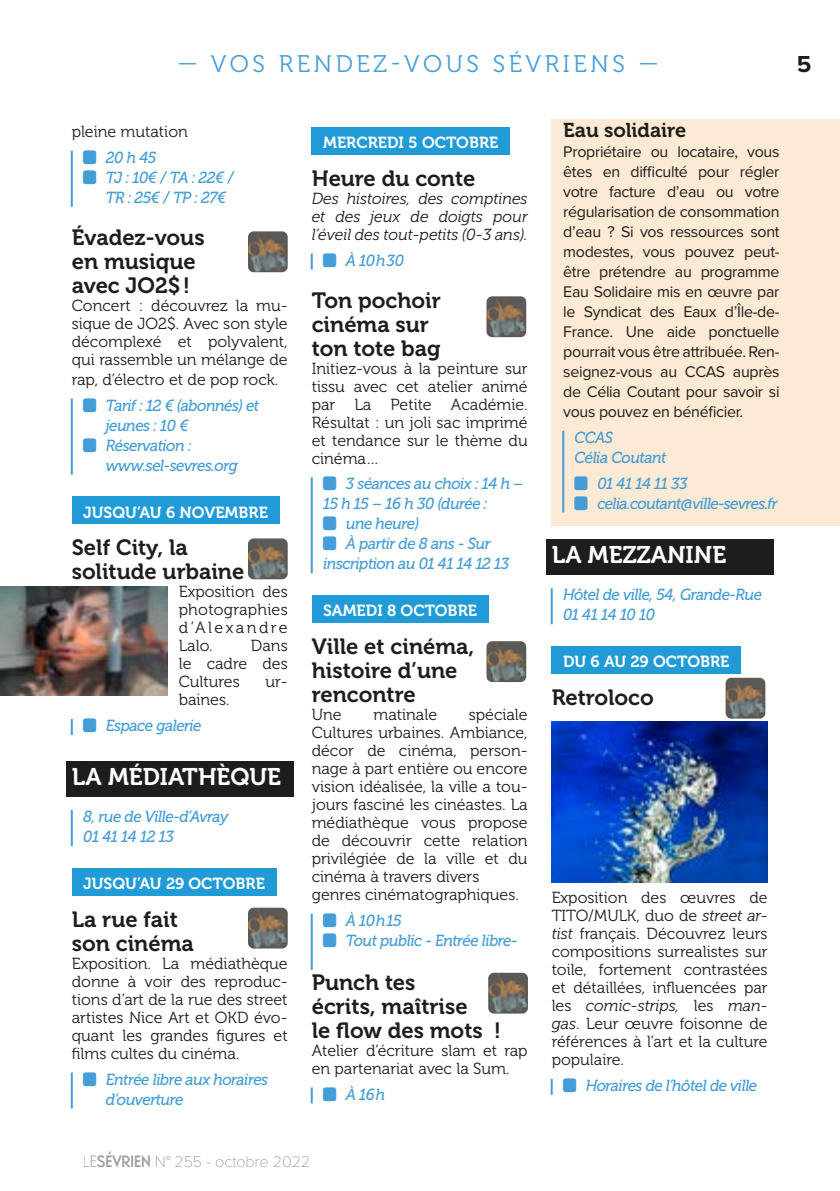
<style>
.page{position:relative;width:840px;height:1191px;background:#fff}
.page>*{position:absolute;margin:0;border:0;box-sizing:border-box;transform-origin:0 0}
.t1{font:24px "Museo 300";letter-spacing:.15em;color:#449dd7}
.t2{font:24px "Museo 700";color:#fff}
.t3{font:700 24px "Proxima Nova";color:#1d1d1b}
.t4{font:22px/24px "Museo 700";color:#1d1d1b}
.t5{font:20px "Museo 700";color:#1d1d1b}
.t6{font:16px/18px "Museo 300";color:#1d1d1b;text-align:justify}
.t7{font:italic 16px/20px "Museo 500";letter-spacing:-.03em;color:#449dd7;scale:.96 1}
.t8{font:16px/20px "Proxima Nova";letter-spacing:-.02em;color:#1d1d1b;text-align:justify}
.t9{font:16px "Museo 700";color:#fff}
.t10{font:italic 16px/18px "Museo 300";color:#1d1d1b;text-align:justify}
.t11{font:100 16px "Proxima Nova T";color:#858584}
.s1{font-family:"Guildford Pro";font-weight:300;color:#9d9d9c}
.s2{font-family:"Guildford Pro";font-weight:500;color:#9d9d9c}
.s3{font-style:italic}
</style>
<div class="page">
<hr style="left:71px;top:151px;width:2px;height:56px;background:#449dd7">
<hr style="left:71px;top:398px;width:2px;height:76px;background:#449dd7">
<div style="left:72px;top:496px;width:207px;height:28px;background:#209bd8"></div>
<svg style="left:71px;top:719px;width:2px;height:16px"></svg>
<div style="left:66px;top:761px;width:227px;height:35px;background:#1d1d1b"></div>
<hr style="left:71px;top:810px;width:2px;height:36px;background:#449dd7">
<div style="left:72px;top:868px;width:204px;height:27px;background:#209bd8"></div>
<hr style="left:71px;top:1072px;width:2px;height:36px;background:#449dd7">
<div style="left:311px;top:127px;width:198px;height:27px;background:#209bd8"></div>
<svg style="left:310px;top:253px;width:2px;height:16px"></svg>
<hr style="left:310px;top:477px;width:2px;height:96px;background:#449dd7">
<div style="left:311px;top:595px;width:177px;height:27px;background:#209bd8"></div>
<hr style="left:310px;top:913px;width:2px;height:56px;background:#449dd7">
<svg style="left:310px;top:1087px;width:2px;height:16px"></svg>
<div style="left:545px;top:539px;width:227px;height:36px;background:#1d1d1b"></div>
<hr style="left:550px;top:588px;width:2px;height:36px;background:#449dd7">
<div style="left:551px;top:646px;width:189px;height:27px;background:#209bd8"></div>
<svg style="left:550px;top:1078px;width:2px;height:16px"></svg>
<div style="left:551px;top:119px;width:288px;height:407px;background:#fdead5"></div>
<hr style="left:562px;top:431px;width:2px;height:81px;background:#449dd7">
<img style="left:0;top:587px;width:167px;height:108px">
<img style="left:551px;top:721px;width:216px;height:161px">
<img style="left:248px;top:231px;width:39px;height:41px">
<img style="left:248px;top:538px;width:39px;height:41px">
<img style="left:248px;top:907px;width:39px;height:41px">
<div style="left:486px;top:296px;width:40px;height:41px;background:#5e5a58;border-radius:6px"></div>
<img style="left:486px;top:296px;width:39px;height:41px">
<div style="left:486px;top:641px;width:40px;height:41px;background:#5e5a58;border-radius:6px"></div>
<img style="left:486px;top:641px;width:39px;height:41px">
<img style="left:488px;top:972px;width:39px;height:41px">
<div style="left:725px;top:678px;width:40px;height:40px;background:#5e5a58;border-radius:6px"></div>
<img style="left:725px;top:678px;width:39px;height:40px">
<h1 class="t1" style="left:177px;top:51px;width:482px">— VOS RENDEZ-VOUS SÉVRIENS —</h1>
<h1 class="t3" style="left:796px;top:46px;width:16px">5</h1>
<p class="t6" style="left:72px;top:123px;width:117px">pleine mutation</p>
<p class="t7" style="left:106px;top:147px;width:135px">20 h 45<br>TJ : 10€ / TA : 22€ /<br>TR : 25€ / TP : 27€</p>
<h2 class="t4" style="left:72px;top:225px;width:134px">Évadez-vous en musique avec JO2$!</h2>
<p class="t6" style="left:72px;top:297px;width:217px">Concert : découvrez la mu&shy;sique de JO2$. Avec son style décomplexé et polyvalent, qui rassemble un mélange de</p>
<p class="t6" style="left:72px;top:371px;width:208px">rap, d’électro et de pop rock.</p>
<p class="t7" style="left:106px;top:395px;width:161px">Tarif : 12 € (abonnés) et jeunes : 10 €<br>Réservation : www.sel-sevres.org</p>
<p class="t9" style="left:83px;top:503px;width:186px">JUSQU’AU 6 NOVEMBRE</p>
<h2 class="t4" style="left:72px;top:536px;width:174px">Self City, la solitude urbaine</h2>
<p class="t6" style="left:179px;top:583px;width:110px">Exposition des photographies d’Alexandre Lalo.</p>
<p class="t6" style="left:179px;top:637px;width:110px;text-indent:72px">Dans le cadre des Cultures</p>
<p class="t6" style="left:265px;top:673px;width:24px">ur-</p>
<p class="t6" style="left:179px;top:691px;width:52px">baines.</p>
<p class="t7" style="left:106px;top:715px;width:101px">Espace galerie</p>
<h1 class="t2" style="left:72px;top:763px;width:211px">LA MÉDIATHÈQUE</h1>
<p class="t7" style="left:83px;top:806px;width:153px">8, rue de Ville-d’Avray<br>01 41 14 12 13</p>
<p class="t9" style="left:83px;top:874px;width:183px">JUSQU’AU 29 OCTOBRE</p>
<h2 class="t4" style="left:72px;top:907px;width:123px">La rue fait son cinéma</h2>
<p class="t6" style="left:72px;top:954px;width:217px">Exposition. La médiathèque donne à voir des reproduc&shy;tions d’art de la rue des street artistes Nice Art et OKD évo&shy;quant les grandes figures et films cultes du cinéma.</p>
<p class="t7" style="left:106px;top:1069px;width:170px">Entrée libre aux horaires d’ouverture</p>
<p class="t9" style="left:323px;top:134px;width:177px">MERCREDI 5 OCTOBRE</p>
<h2 class="t4" style="left:311px;top:166px;width:165px">Heure du conte</h2>
<p class="t10" style="left:311px;top:189px;width:217px">Des histoires, des comptines et des jeux de doigts pour l’éveil des tout-petits (0-3 ans).</p>
<p class="t7" style="left:345px;top:250px;width:62px">À 10h30</p>
<h2 class="t4" style="left:311px;top:288px;width:130px">Ton pochoir cinéma sur ton tote bag</h2>
<p class="t6" style="left:311px;top:359px;width:217px">Initiez-vous à la peinture sur tissu avec cet atelier animé par La Petite Académie.<br>Résultat : un joli sac imprimé et tendance sur le thème du cinéma…</p>
<p class="t7" style="left:345px;top:474px;width:186px">3 séances au choix : 14 h –</p>
<p class="t7" style="left:323px;top:494px;width:173px">15 h 15 – 16 h 30 (durée :</p>
<p class="t7" style="left:345px;top:514px;width:78px">une heure)</p>
<p class="t7" style="left:345px;top:534px;width:152px">À partir de 8 ans - Sur</p>
<p class="t7" style="left:323px;top:554px;width:195px">inscription au 01 41 14 12 13</p>
<p class="t9" style="left:323px;top:602px;width:155px">SAMEDI 8 OCTOBRE</p>
<h2 class="t4" style="left:311px;top:634px;width:164px">Ville et cinéma, histoire d’une rencontre</h2>
<p class="t6" style="left:311px;top:706px;width:31px">Une</p>
<p class="t6" style="left:373px;top:706px;width:65px">matinale</p>
<p class="t6" style="left:311px;top:706px;width:217px;text-align:left;text-indent:157px">spéciale<br>Cultures urbaines. Ambiance, décor de cinéma, person&shy;nage à part entière ou encore vision idéalisée, la ville a tou&shy;jours fasciné les cinéastes. La médiathèque vous propose de découvrir cette relation privilégiée de la ville et du cinéma à travers divers genres cinématographiques.</p>
<p class="t7" style="left:345px;top:910px;width:180px">À 10h15<br>Tout public - Entrée libre-</p>
<h2 class="t4" style="left:311px;top:970px;width:191px">Punch tes<br>écrits, maîtrise<br>le flow des mots !</h2>
<p class="t6" style="left:311px;top:1041px;width:217px">Atelier d’écriture slam et rap en partenariat avec la Sum.</p>
<p class="t7" style="left:345px;top:1084px;width:42px">À 16h</p>
<p class="t11" style="left:83px;top:1149px;width:229px"><span class="s1">LE</span><span class="s2">SÉVRIEN</span> N° 255 - octobre 2022</p>
<p class="t5" style="left:563px;top:119px;width:124px">Eau solidaire</p>
<p class="t8" style="left:563px;top:141px;width:218px">Propriétaire ou locataire, vous êtes en difficulté pour régler votre facture d’eau ou votre régularisation de consommation d’eau ? Si vos ressources sont modestes, vous pouvez peut&shy;être prétendre au programme Eau Solidaire mis en œuvre par le Syndicat des Eaux d’Île-de-France. Une aide ponctuelle pourrait vous être attribuée. Ren&shy;seignez-vous au CCAS auprès de Célia Coutant pour savoir si vous pouvez en bénéficier.</p>
<p class="t7" style="left:574px;top:427px;width:97px">CCAS<br>Célia Coutant</p>
<p class="t7" style="left:597px;top:473px;width:189px">01 41 14 11 33 celia.coutant@ville-sevres.fr</p>
<h1 class="t2" style="left:551px;top:541px;width:176px">LA MEZZANINE</h1>
<p class="t7" style="left:562px;top:585px;width:209px">Hôtel de ville, 54, Grande-Rue<br>01 41 14 10 10</p>
<p class="t9" style="left:562px;top:653px;width:168px">DU 6 AU 29 OCTOBRE</p>
<h2 class="t4" style="left:551px;top:685px;width:103px">Retroloco</h2>
<p class="t6" style="left:551px;top:889px;width:217px">Exposition des œuvres de TITO/MULK, duo de <span class="s3">street ar&shy;tist</span> français. Découvrez leurs compositions surrealistes sur toile, fortement contrastées et détaillées, influencées par les <span class="s3">comic-strips,</span> les <span class="s3">man&shy;gas</span>. Leur œuvre foisonne de références à l’art et la culture populaire.</p>
<p class="t7" style="left:585px;top:1075px;width:180px">Horaires de l’hôtel de ville</p>
</div>
